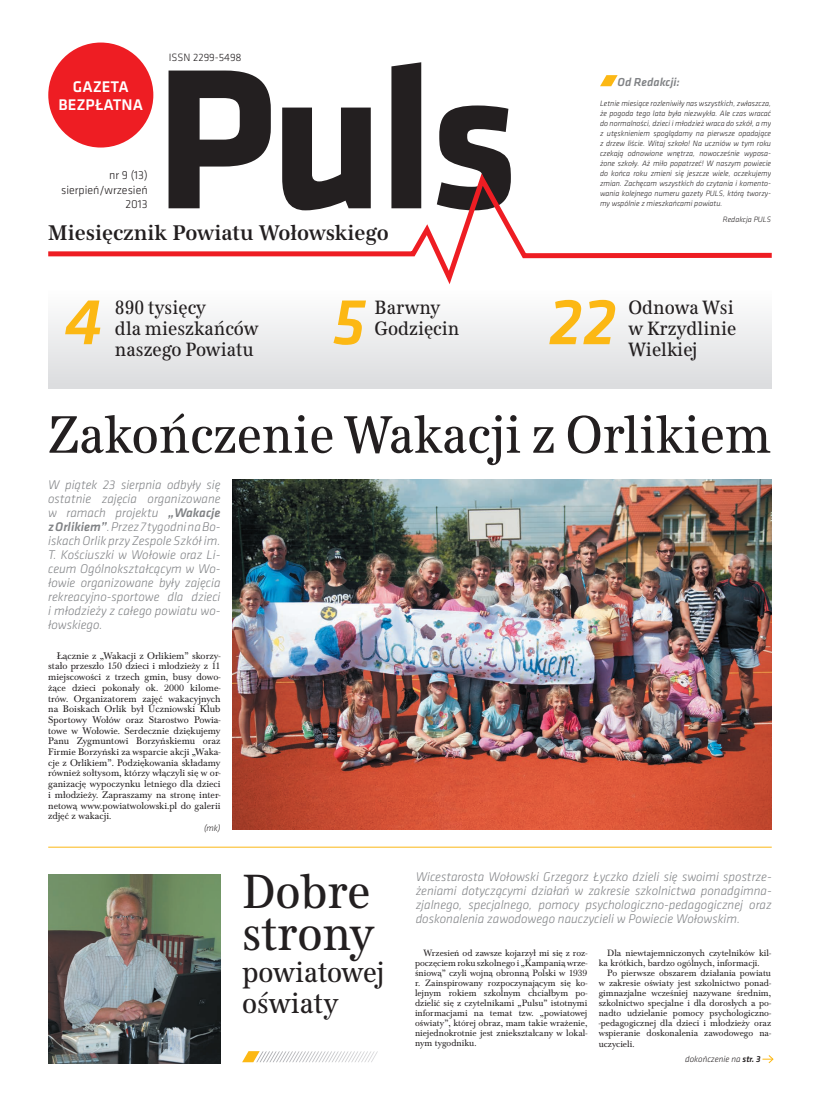
<style>
.page{position:relative;width:820px;height:1106px;background:#fff}
.page>*{position:absolute;margin:0;border:0;box-sizing:border-box;transform-origin:0 0}
.t1{font:700 206.8px "Klavika";color:#231f20}
.t2{font:italic 500 67.6px "Klavika";color:#fcb814}
.t3{font:54.7px "URW Antiqua TOT Reg Con";color:#231f20}
.t4{font:49.8px/42.5px "URW Antiqua TOT Reg Con";color:#231f20}
.t5{font:29.8px/31.6px "URW Antiqua TOT Reg Con";color:#231f20}
.t6{font:22px "URW Antiqua TOT Med Ext Nar";color:#231f20}
.t7{font:20px/21px "URW Antiqua TOT Reg Con";color:#231f20}
.t8{font:500 16px/18px "Klavika";color:#fff;text-align:center}
.t9{font:italic 300 13px/14px "Klavika";color:#808285;text-align:justify}
.t10{font:300 12px/14.4px "Klavika";color:#231f20;text-align:right}
.t11{font:italic 500 12px "Klavika";color:#808285}
.t12{font:300 11px "Klavika";color:#231f20}
.t13{font:10px/10.7px "Baskerville TOT";color:#231f20;text-align:justify}
.t14{font:9.5px/10px "Baskerville TOT";color:#231f20;text-align:justify}
.t15{font:italic 300 9px "Klavika";color:#231f20}
.t16{font:italic 300 8px/10px "Klavika";color:#231f20;text-align:justify}
.s1{font-weight:500}
</style>
<div class="page">
<div style="left:48px;top:290px;width:723px;height:99px;background:linear-gradient(to bottom,#fefefe,#dbdcde)"></div>
<div style="left:48px;top:43px;width:105px;height:104px;background:#ee1d23;border-radius:50%"></div>
<svg style="left:48px;top:173px;width:724px;height:118px"></svg>
<svg style="left:600px;top:75px;width:17px;height:11px"></svg>
<img style="left:232px;top:479px;width:538px;height:351px">
<svg style="left:762px;top:1055px;width:12px;height:9px"></svg>
<hr style="left:48px;top:846px;width:723px;height:1px;background:#fcb814">
<svg style="left:242px;top:1051px;width:136px;height:11px"></svg>
<img style="left:48px;top:874px;width:172px;height:189px">
<h3 class="t8" style="left:58px;top:77px;width:86px">GAZETA<br>BEZPŁATNA</h3>
<p class="t10" style="left:61px;top:168px;width:88px">nr 9 (13) sierpień/wrzesień<br>2013</p>
<p class="t12" style="left:169px;top:51px;width:74px">ISSN 2299-5498</p>
<h1 class="t1" style="left:155px;top:-10px;width:364px">Puls</h1>
<h3 class="t6" style="left:48px;top:220px;width:342px">Miesięcznik Powiatu Wołowskiego</h3>
<h2 class="t2" style="left:64px;top:276px;width:39px">4</h2>
<h3 class="t7" style="left:115px;top:297px;width:145px">890 tysięcy<br>dla mieszkańców</h3>
<h3 class="t7" style="left:115px;top:339px;width:140px">naszego Powiatu</h3>
<h2 class="t2" style="left:332px;top:276px;width:35px">5</h2>
<h3 class="t7" style="left:374px;top:297px;width:86px">Barwny<br>Godzięcin</h3>
<p class="t11" style="left:617px;top:74px;width:64px">Od Redakcji:</p>
<p class="t16" style="left:599px;top:98px;width:172px">Letnie miesiące rozleniwiły nas wszystkich, zwłaszcza, że pogoda tego lata była niezwykła. Ale czas wracać do normalności, dzieci i młodzież wraca do szkół, a my z utęsknieniem spoglądamy na pierwsze opadające z drzew liście. Witaj szkoło! Na uczniów w tym roku czekają odnowione wnętrza, nowocześnie wyposa&shy;żone szkoły. Aż miło popatrzeć! W naszym powiecie do końca roku zmieni się jeszcze wiele, oczekujemy zmian. Zachęcam wszystkich do czytania i komento&shy;wania kolejnego numeru gazety PULS, którą tworzy&shy;my wspólnie z mieszkańcami powiatu.</p>
<p class="t16" style="left:722px;top:214px;width:50px">Redakcja PULS</p>
<h2 class="t2" style="left:548px;top:276px;width:69px">22</h2>
<h3 class="t7" style="left:628px;top:297px;width:109px">Odnowa Wsi w Krzydlinie<br>Wielkiej</h3>
<h3 class="t3" style="left:48px;top:404px;width:724px">Zakończenie Wakacji z Orlikiem</h3>
<p class="t9" style="left:48px;top:478px;width:174px">W piątek 23 sierpnia odbyły się ostatnie zajęcia organizowane w ramach projektu <span class="s1">„Wakacje z Orlikiem”</span>. Przez 7 tygodni na Bo&shy;iskach Orlik przy Zespole Szkół im.<br>T. Kościuszki w Wołowie oraz Li&shy;ceum Ogólnokształcącym w Wo&shy;łowie organizowane były zajęcia rekreacyjno-sportowe dla dzieci i młodzieży z całego powiatu wo&shy;łowskiego.</p>
<p class="t13" style="left:48px;top:650px;width:174px;text-indent:8px">Łącznie z „Wakacji z Orlikiem” skorzy&shy;stało przeszło 150 dzieci i młodzieży z 11 miejscowości z trzech gmin, busy dowo&shy;żące dzieci pokonały ok. 2000 kilome&shy;trów. Organizatorem zajęć wakacyjnych na Boiskach Orlik był Uczniowski Klub Sportowy Wołów oraz Starostwo Powia&shy;towe w Wołowie. Serdecznie dziękujemy Panu Zygmuntowi Borzyńskiemu oraz Firmie Borzyński za wsparcie akcji „Waka&shy;cje z Orlikiem”. Podziękowania składamy również sołtysom, którzy włączyli się w or&shy;ganizację wypoczynku letniego dla dzieci i młodzieży. Zapraszamy na stronę inter&shy;netową www.powiatwolowski.pl do galerii zdjęć z wakacji.</p>
<p class="t15" style="left:204px;top:822px;width:18px">(mk)</p>
<h3 class="t4" style="left:242px;top:870px;width:134px">Dobre strony</h3>
<h3 class="t5" style="left:242px;top:956px;width:144px">powiatowej oświaty</h3>
<p class="t9" style="left:415px;top:869px;width:357px">Wicestarosta Wołowski Grzegorz Łyczko dzieli się swoimi spostrze&shy;żeniami dotyczącymi działań w zakresie szkolnictwa ponadgimna&shy;zjalnego, specjalnego, pomocy psychologiczno-pedagogicznej oraz doskonalenia zawodowego nauczycieli w Powiecie Wołowskim.</p>
<p class="t14" style="left:415px;top:947px;width:174px;text-indent:9px">Wrzesień od zawsze kojarzył mi się z roz&shy;poczęciem roku szkolnego i „Kampanią wrze&shy;śniową” czyli wojną obronną Polski w 1939 r. Zainspirowany rozpoczynającym się ko&shy;lejnym rokiem szkolnym chciałbym po&shy;dzielić się z czytelnikami „Pulsu” istotnymi informacjami na temat tzw. „powiatowej oświaty”, której obraz, mam takie wrażenie, niejednokrotnie jest zniekształcany w lokal&shy;nym tygodniku.</p>
<p class="t14" style="left:598px;top:947px;width:174px;text-indent:9px">Dla niewtajemniczonych czytelników kil&shy;ka krótkich, bardzo ogólnych, informacji.</p>
<p class="t14" style="left:598px;top:967px;width:174px;text-indent:9px">Po pierwsze obszarem działania powiatu w zakresie oświaty jest szkolnictwo ponad&shy;gimnazjalne wcześniej nazywane średnim, szkolnictwo specjalne i dla dorosłych a po&shy;nadto udzielanie pomocy psychologiczno--pedagogicznej dla dzieci i młodzieży oraz wspieranie doskonalenia zawodowego na&shy;uczycieli.</p>
<p class="t15" style="left:684px;top:1053px;width:77px">dokończenie na <span class="s1">str. 3</span></p>
</div>
